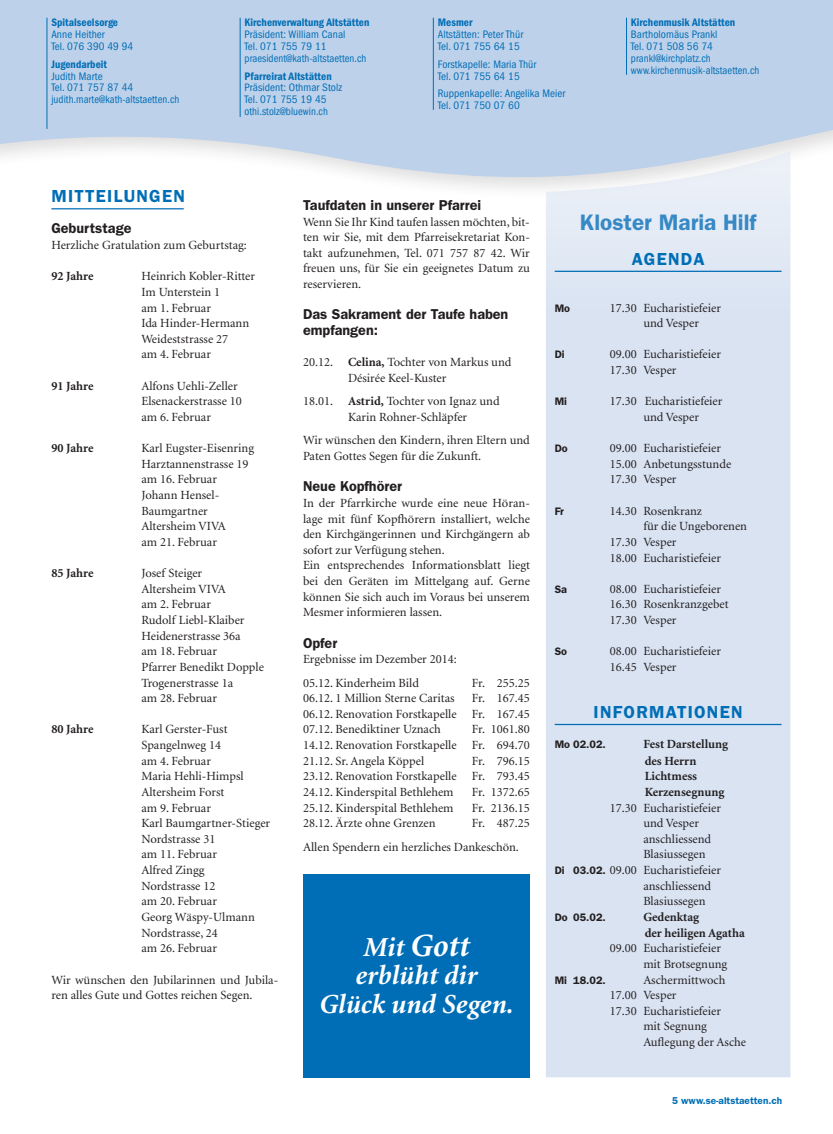
<style>
.page{position:relative;width:833px;height:1134px;background:#fff}
.page>*{position:absolute;margin:0;border:0;box-sizing:border-box;transform-origin:0 0}
.t1{font:italic 700 32.5px "Minion LT";color:#fff}
.t2{font:italic 700 27.5px/28.8px "Minion LT";color:#fff;text-align:center}
.t3{font:600 22.5px "Franklin Gothic LT";color:#3689c5}
.t4{font:600 17.5px "Franklin Gothic LT";letter-spacing:.07em;color:#006eb6}
.t5{font:600 14.38px/15.6px "Franklin Gothic LT";color:#231f20}
.t6{font:12.5px/15.6px "Minion LT";color:#231f20}
.t7{font:700 12.5px/15.6px "Minion LT";color:#231f20}
.t8{font:condensed 11.25px/11.9px "Franklin Gothic LT";letter-spacing:.005em;color:#006eb6}
.t9{font:600 condensed 11.25px "Franklin Gothic LT";letter-spacing:.005em;color:#006eb6}
.t10{font:600 10.88px "Franklin Gothic LT";color:#231f20}
.t11{font:600 10px "Franklin Gothic LT";color:#006eb6}
.s1{font-weight:700}
.s2{font-size:27.5px}
.s3{font-family:"Franklin Gothic LT";font-weight:600;font-size:10.88px}
</style>
<div class="page">
<svg style="left:0;top:0;width:833px;height:200px;fill:#bed1ea"></svg>
<hr style="left:240px;top:18px;width:1px;height:99px;background:#006eb6">
<hr style="left:433px;top:18px;width:1px;height:92px;background:#006eb6">
<hr style="left:626px;top:18px;width:1px;height:57px;background:#006eb6">
<hr style="left:47px;top:18px;width:1px;height:111px;background:#006eb6">
<svg style="left:546px;top:151px;width:244px;height:926px;background:#dae3f2"></svg>
<hr style="left:555px;top:271px;width:226px;height:1px;background:#006eb6">
<hr style="left:555px;top:724px;width:226px;height:1px;background:#006eb6">
<hr style="left:51px;top:208px;width:133px;height:1px;background:#006eb6">
<div style="left:303px;top:874px;width:227px;height:203px;background:#006eb6"></div>
<p class="t9" style="left:51px;top:16px;width:68px">Spitalseelsorge</p>
<p class="t8" style="left:51px;top:28px;width:83px">Anne Heither<br>Tel. 076 390 49 94</p>
<p class="t9" style="left:51px;top:58px;width:57px">Jugendarbeit</p>
<p class="t8" style="left:51px;top:70px;width:129px">Judith Marte<br>Tel. 071 757 87 44 judith.marte@kath-altstaetten.ch</p>
<p class="t9" style="left:244px;top:16px;width:126px">Kirchenverwaltung Altstätten</p>
<p class="t8" style="left:244px;top:28px;width:123px">Präsident: William Canal<br>Tel. 071 755 79 11 praesident@kath-altstaetten.ch</p>
<p class="t9" style="left:244px;top:69px;width:89px">Pfarreirat Altstätten</p>
<p class="t8" style="left:244px;top:82px;width:99px">Präsident: Othmar Stolz<br>Tel. 071 755 19 45 othi.stolz@bluewin.ch</p>
<p class="t9" style="left:438px;top:16px;width:36px">Mesmer</p>
<p class="t8" style="left:438px;top:28px;width:87px">Altstätten: Peter Thür<br>Tel. 071 755 64 15</p>
<p class="t8" style="left:438px;top:58px;width:100px">Forstkapelle: Maria Thür<br>Tel. 071 755 64 15</p>
<p class="t8" style="left:438px;top:88px;width:129px">Ruppenkapelle: Angelika Meier<br>Tel. 071 750 07 60</p>
<p class="t9" style="left:631px;top:16px;width:106px">Kirchenmusik Altstätten</p>
<p class="t8" style="left:631px;top:28px;width:130px">Bartholomäus Prankl<br>Tel. 071 508 56 74 prankl@kirchplatz.ch www.kirchenmusik-altstaetten.ch</p>
<h3 class="t4" style="left:51px;top:186px;width:135px">MITTEILUNGEN</h3>
<p class="t5" style="left:51px;top:221px;width:82px">Geburtstage</p>
<p class="t6" style="left:51px;top:238px;width:197px">Herzliche Gratulation zum Geburtstag:</p>
<p class="t7" style="left:51px;top:269px;width:44px">92 Jahre</p>
<p class="t6" style="left:141px;top:269px;width:115px">Heinrich Kobler-Ritter<br>Im Unterstein 1<br>am 1. Februar<br>Ida Hinder-Hermann<br>Weideststrasse 27<br>am 4. Februar</p>
<p class="t7" style="left:51px;top:378px;width:44px">91 Jahre</p>
<p class="t6" style="left:141px;top:378px;width:102px">Alfons Uehli-Zeller<br>Elsenackerstrasse 10 am 6. Februar</p>
<p class="t7" style="left:51px;top:441px;width:44px">90 Jahre</p>
<p class="t6" style="left:141px;top:441px;width:114px">Karl Eugster-Eisenring<br>Harztannenstrasse 19 am 16. Februar<br>Johann Hensel-<br>Baumgartner<br>Altersheim VIVA<br>am 21. Februar</p>
<p class="t7" style="left:51px;top:566px;width:44px">85 Jahre</p>
<p class="t6" style="left:141px;top:566px;width:124px">Josef Steiger<br>Altersheim VIVA<br>am 2. Februar<br>Rudolf Liebl-Klaiber<br>Heidenerstrasse 36a<br>am 18. Februar<br>Pfarrer Benedikt Dopple<br>Trogenerstrasse 1a<br>am 28. Februar</p>
<p class="t7" style="left:51px;top:722px;width:44px">80 Jahre</p>
<p class="t6" style="left:141px;top:722px;width:130px">Karl Gerster-Fust<br>Spangelnweg 14<br>am 4. Februar<br>Maria Hehli-Himpsl<br>Altersheim Forst<br>am 9. Februar<br>Karl Baumgartner-Stieger<br>Nordstrasse 31<br>am 11. Februar<br>Alfred Zingg<br>Nordstrasse 12<br>am 20. Februar<br>Georg Wäspy-Ulmann<br>Nordstrasse, 24<br>am 26. Februar</p>
<p class="t6" style="left:51px;top:972px;width:228px">Wir wünschen den Jubilarinnen und Jubila&shy;ren alles Gute und Gottes reichen Segen.</p>
<p class="t5" style="left:303px;top:197px;width:180px">Taufdaten in unserer Pfarrei</p>
<p class="t6" style="left:303px;top:214px;width:228px;text-align:justify">Wenn Sie Ihr Kind taufen lassen möchten, bit&shy;ten wir Sie, mit dem Pfarreisekretariat Kon&shy;takt aufzunehmen, Tel. 071 757 87 42. Wir freuen uns, für Sie ein geeignetes Datum zu reservieren.</p>
<p class="t5" style="left:303px;top:307px;width:207px">Das Sakrament der Taufe haben empfangen:</p>
<p class="t6" style="left:348px;top:355px;width:165px;text-indent:-45px">20.12. <span class="s1">Celina,</span> Tochter von Markus und<br>Désirée Keel-Kuster</p>
<p class="t6" style="left:348px;top:394px;width:153px;text-indent:-45px">18.01. <span class="s1">Astrid,</span> Tochter von Ignaz und<br>Karin Rohner-Schläpfer</p>
<p class="t6" style="left:303px;top:433px;width:228px">Wir wünschen den Kindern, ihren Eltern und<br>Paten Gottes Segen für die Zukunft.</p>
<p class="t5" style="left:303px;top:478px;width:100px">Neue Kopfhörer</p>
<p class="t6" style="left:303px;top:495px;width:228px">In der Pfarrkirche wurde eine neue Höran&shy;lage mit fünf Kopfhörern installiert, welche den Kirchgängerinnen und Kirchgängern ab sofort zur Verfügung stehen.<br>Ein entsprechendes Informationsblatt liegt bei den Geräten im Mittelgang auf. Gerne können Sie sich auch im Voraus bei unserem Mesmer informieren lassen.</p>
<p class="t5" style="left:303px;top:635px;width:36px">Opfer</p>
<p class="t6" style="left:303px;top:648px;width:155px;line-height:23.5px">Ergebnisse im Dezember 2014:<br>05.12. Kinderheim Bild</p>
<p class="t6" style="left:472px;top:675px;width:60px">Fr. 255.25</p>
<p class="t6" style="left:303px;top:691px;width:153px">06.12. 1 Million Sterne Caritas</p>
<p class="t6" style="left:303px;top:691px;width:228px;text-align:justify;text-indent:169px">Fr. 167.45<br>06.12. Renovation Forstkapelle Fr. 167.45<br>07.12. Benediktiner Uznach</p>
<p class="t6" style="left:303px;top:722px;width:228px;text-align:justify;text-indent:169px">Fr. 1061.80<br>14.12. Renovation Forstkapelle Fr. 694.70<br>21.12. Sr. Angela Köppel</p>
<p class="t6" style="left:303px;top:753px;width:228px;text-align:justify;text-indent:169px">Fr. 796.15<br>23.12. Renovation Forstkapelle Fr. 793.45<br>24.12. Kinderspital Bethlehem</p>
<p class="t6" style="left:472px;top:785px;width:60px">Fr. 1372.65</p>
<p class="t6" style="left:303px;top:800px;width:152px">25.12. Kinderspital Bethlehem</p>
<p class="t6" style="left:472px;top:800px;width:60px">Fr. 2136.15</p>
<p class="t6" style="left:303px;top:816px;width:134px">28.12. Ärzte ohne Grenzen</p>
<p class="t6" style="left:303px;top:812px;width:228px;line-height:23.5px;text-indent:169px">Fr. 487.25<br>Allen Spendern ein herzliches Dankeschön.</p>
<h1 class="t1" style="left:363px;top:929px;width:108px"><span class="s2">Mit</span> Gott</h1>
<h2 class="t2" style="left:319px;top:962px;width:196px">erblüht dir<br>Glück und Segen.</h2>
<h3 class="t3" style="left:580px;top:209px;width:178px">Kloster Maria Hilf</h3>
<h3 class="t4" style="left:632px;top:248px;width:74px">AGENDA</h3>
<p class="t10" style="left:555px;top:301px;width:17px">Mo</p>
<p class="t6" style="left:643px;top:300px;width:79px;text-indent:-34px">17.30 Eucharistiefeier und Vesper</p>
<p class="t10" style="left:555px;top:348px;width:12px">Di</p>
<p class="t6" style="left:609px;top:347px;width:113px">09.00 Eucharistiefeier<br>17.30 Vesper</p>
<p class="t10" style="left:555px;top:395px;width:14px">Mi</p>
<p class="t6" style="left:643px;top:394px;width:81px;text-indent:-34px">17.30 Eucharistiefeier und Vesper</p>
<p class="t10" style="left:555px;top:442px;width:15px">Do</p>
<p class="t6" style="left:609px;top:441px;width:123px">09.00 Eucharistiefeier<br>15.00 Anbetungsstunde<br>17.30 Vesper</p>
<p class="t10" style="left:555px;top:504px;width:11px">Fr</p>
<p class="t6" style="left:609px;top:503px;width:94px">14.30 Rosenkranz</p>
<p class="t6" style="left:643px;top:519px;width:105px">für die Ungeborenen</p>
<p class="t6" style="left:609px;top:535px;width:68px">17.30 Vesper</p>
<p class="t6" style="left:609px;top:550px;width:113px">18.00 Eucharistiefeier</p>
<p class="t10" style="left:555px;top:583px;width:14px">Sa</p>
<p class="t6" style="left:609px;top:581px;width:120px">08.00 Eucharistiefeier<br>16.30 Rosenkranzgebet<br>17.30 Vesper</p>
<p class="t10" style="left:555px;top:645px;width:14px">So</p>
<p class="t6" style="left:609px;top:644px;width:113px">08.00 Eucharistiefeier<br>16.45 Vesper</p>
<h3 class="t4" style="left:593px;top:701px;width:151px">INFORMATIONEN</h3>
<p class="t10" style="left:555px;top:737px;width:53px">Mo 02.02.</p>
<p class="t7" style="left:643px;top:735px;width:86px;line-height:17.1px">Fest Darstellung des Herrn</p>
<p class="t7" style="left:645px;top:769px;width:81px">Lichtmess<br>Kerzensegnung</p>
<p class="t6" style="left:609px;top:800px;width:113px">17.30 Eucharistiefeier</p>
<p class="t6" style="left:643px;top:816px;width:57px">und Vesper</p>
<p class="t6" style="left:643px;top:831px;width:69px">anschliessend</p>
<p class="t6" style="left:643px;top:847px;width:64px">Blasiussegen</p>
<p class="t6" style="left:555px;top:863px;width:168px"><span class="s3">Di 03.02.</span> 09.00 Eucharistiefeier</p>
<p class="t6" style="left:643px;top:878px;width:69px">anschliessend</p>
<p class="t6" style="left:643px;top:894px;width:64px">Blasiussegen</p>
<p class="t10" style="left:555px;top:911px;width:53px">Do 05.02.</p>
<p class="t7" style="left:643px;top:909px;width:103px">Gedenktag<br>der heiligen Agatha</p>
<p class="t6" style="left:643px;top:941px;width:85px;text-indent:-34px">09.00 Eucharistiefeier mit Brotsegnung</p>
<p class="t10" style="left:555px;top:973px;width:53px">Mi 18.02.</p>
<p class="t6" style="left:643px;top:972px;width:84px">Aschermittwoch</p>
<p class="t6" style="left:609px;top:988px;width:68px">17.00 Vesper</p>
<p class="t6" style="left:609px;top:1003px;width:113px">17.30 Eucharistiefeier</p>
<p class="t6" style="left:643px;top:1019px;width:65px">mit Segnung</p>
<p class="t6" style="left:643px;top:1035px;width:104px">Auflegung der Asche</p>
<p class="t11" style="left:672px;top:1094px;width:111px">5 www.se-altstaetten.ch</p>
</div>
